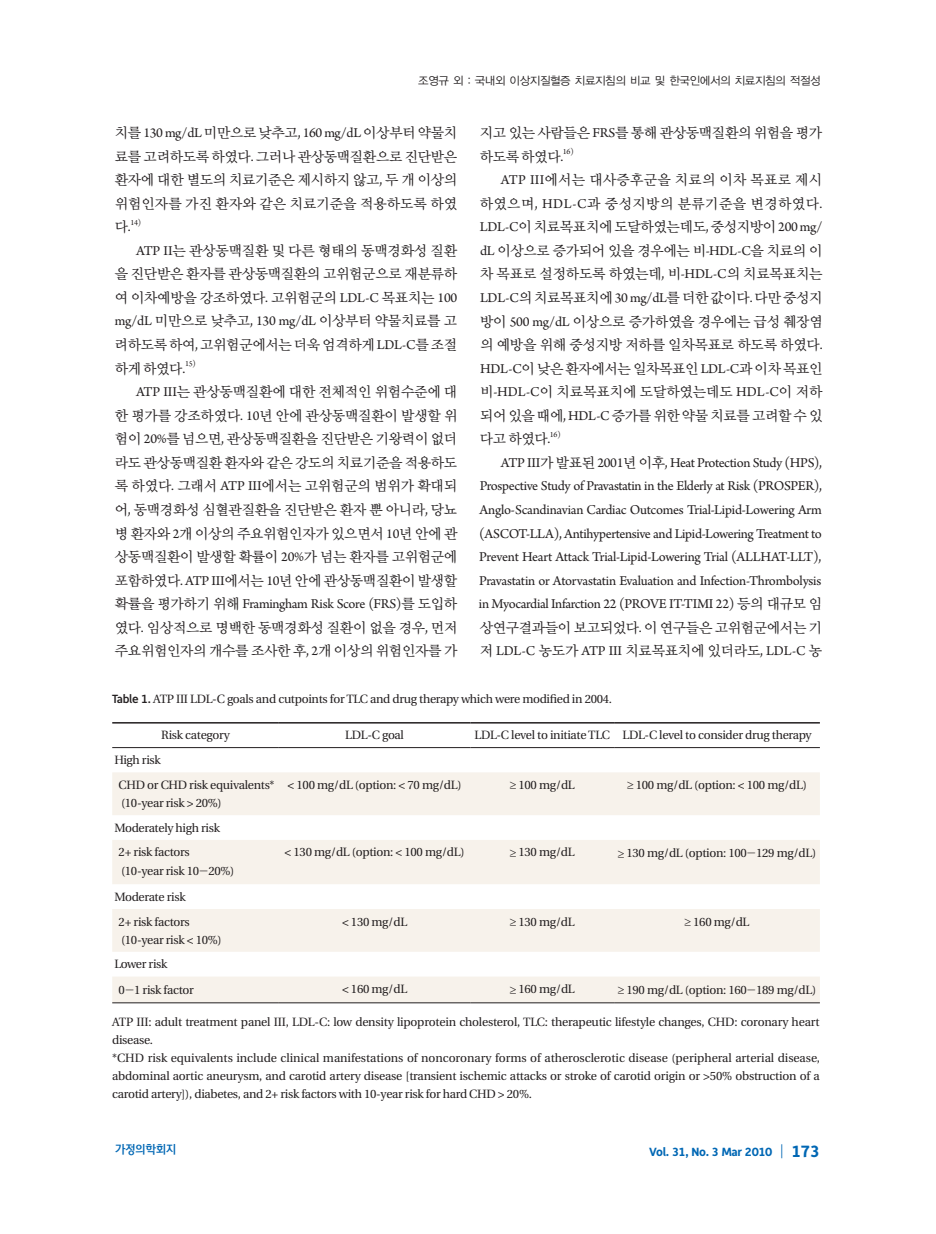
<style>
.page{position:relative;width:936px;height:1234px;background:#fff}
.page>*{position:absolute;margin:0;border:0;box-sizing:border-box;transform-origin:0 0}
.t1{font:14.25px/23.5px "YDIY Mj O330";letter-spacing:-.025em;color:#231f20;text-align:justify}
.t2{font:14.25px/23.5px "Arno Pro";letter-spacing:-.025em;color:#231f20;text-align:justify}
.t3{font:12px/18px "Utopia";letter-spacing:-.025em;color:#231f20}
.t4{font:700 12px "Depot";letter-spacing:-.02em;color:#0167b4}
.t5{font:12px "Rix J Go M";letter-spacing:-.05em;color:#0167b4}
.t6{font:11.25px "YDIYGO120 KSCPC EUC H";letter-spacing:-.1em;color:#231f20}
.t7{font:8.25px "Arno Pro";letter-spacing:-.025em;color:#231f20}
.s1{font-family:"YDIY Mj O330"}
.s2{font-family:"Arno Pro"}
.s3{font-family:"Depot";font-weight:500}
.s4{font-family:"YDIY Mj O320";font-size:13.5px}
.s5{font-weight:300;font-size:16.5px}
.s6{font-size:16.5px}
</style>
<div class="page">
<svg style="left:112px;top:772px;width:707px;height:230px;fill:#f7f2eb"></svg>
<hr style="left:112px;top:1002px;width:167px;height:1px;background:#231f20">
<hr style="left:279px;top:1002px;width:191px;height:1px;background:#231f20">
<hr style="left:470px;top:1002px;width:144px;height:1px;background:#231f20">
<hr style="left:614px;top:1002px;width:205px;height:1px;background:#231f20">
<hr style="left:112px;top:722px;width:167px;height:1px;background:#231f20">
<hr style="left:279px;top:722px;width:191px;height:1px;background:#231f20">
<hr style="left:470px;top:722px;width:144px;height:1px;background:#231f20">
<hr style="left:614px;top:722px;width:205px;height:1px;background:#231f20">
<hr style="left:112px;top:747px;width:167px;height:1px;background:#231f20">
<hr style="left:279px;top:747px;width:191px;height:1px;background:#231f20">
<hr style="left:470px;top:747px;width:144px;height:1px;background:#231f20">
<hr style="left:614px;top:747px;width:205px;height:1px;background:#231f20">
<p class="t6" style="left:418px;top:74px;width:404px">조영규 외 : 국내외 이상지질혈증 치료지침의 비교 및 한국인에서의 치료지침의 적절성</p>
<p class="t2" style="left:115px;top:122px;width:344px"><span class="s1">치를</span> 130 mg/dL <span class="s1">미만으로 낮추고</span>, 160 mg/dL <span class="s1">이상부터 약물치</span></p>
<p class="t1" style="left:115px;top:145px;width:344px">료를 고려하도록 하였다<span class="s2">.</span> 그러나 관상동맥질환으로 진단받은 환자에 대한 별도의 치료기준은 제시하지 않고<span class="s2">,</span> 두 개 이상의 위험인자를 가진 환자와 같은 치료기준을 적용하도록 하였 다<span class="s2">.</span></p>
<p class="t1" style="left:479px;top:121px;width:344px">지고 있는 사람들은 <span class="s2">FRS</span>를 통해 관상동맥질환의 위험을 평가 하도록 하였다<span class="s2">.</span></p>
<p class="t7" style="left:563px;top:147px;width:12px">16)</p>
<p class="t1" style="left:479px;top:168px;width:344px;text-indent:21px"><span class="s2">ATP III</span>에서는 대사증후군을 치료의 이차 목표로 제시 하였으며<span class="s2">, HDL-C</span>과 중성지방의 분류기준을 변경하였다<span class="s2">.<br>LDL-C</span>이 치료목표치에 도달하였는데도<span class="s2">,</span> 중성지방이 <span class="s2">200 mg/ dL</span> 이상으로 증가되어 있을 경우에는 비<span class="s2">-HDL-C</span>을 치료의 이 차 목표로 설정하도록 하였는데<span class="s2">,</span> 비<span class="s2">-HDL-C</span>의 치료목표치는 <span class="s2">LDL-C</span>의 치료목표치에 <span class="s2">30 mg/dL</span>를 더한 값이다<span class="s2">.</span> 다만 중성지 방이 <span class="s2">500 mg/dL</span> 이상으로 증가하였을 경우에는 급성 췌장염 의 예방을 위해 중성지방 저하를 일차목표로 하도록 하였다<span class="s2">.<br>HDL-C</span>이 낮은 환자에서는 일차목표인 <span class="s2">LDL-C</span>과 이차 목표인 비<span class="s2">-HDL-C</span>이 치료목표치에 도달하였는데도 <span class="s2">HDL-C</span>이 저하 되어 있을 때에<span class="s2">, HDL-C</span> 증가를 위한 약물 치료를 고려할수 있 다고 하였다<span class="s2">.</span></p>
<p class="t7" style="left:130px;top:217px;width:12px">14)</p>
<p class="t1" style="left:115px;top:239px;width:344px;text-indent:21px"><span class="s2">ATP II</span>는 관상동맥질환 및 다른 형태의 동맥경화성 질환 을 진단받은 환자를 관상동맥질환의 고위험군으로 재분류하 여 이차예방을 강조하였다<span class="s2">.</span> 고위험군의 <span class="s2">LDL-C</span> 목표치는 <span class="s2">100 mg/dL</span> 미만으로 낮추고<span class="s2">, 130 mg/dL</span> 이상부터 약물치료를 고 려하도록 하여<span class="s2">,</span> 고위험군에서는 더욱 엄격하게 <span class="s2">LDL-C</span>를 조절 하게 하였다<span class="s2">.</span></p>
<p class="t7" style="left:185px;top:359px;width:12px">15)</p>
<p class="t1" style="left:115px;top:380px;width:344px;text-indent:21px"><span class="s2">ATP III</span>는 관상동맥질환에 대한 전체적인 위험수준에 대 한 평가를 강조하였다<span class="s2">. 10</span>년 안에 관상동맥질환이 발생할 위 험이 <span class="s2">20%</span>를 넘으면<span class="s2">,</span> 관상동맥질환을 진단받은 기왕력이 없더 라도 관상동맥질환 환자와 같은 강도의 치료기준을 적용하도 록 하였다<span class="s2">.</span> 그래서 <span class="s2">ATP III</span>에서는 고위험군의 범위가 확대되 어<span class="s2">,</span> 동맥경화성 심혈관질환을 진단받은 환자 뿐 아니라<span class="s2">,</span> 당뇨 병 환자와 <span class="s2">2</span>개 이상의 주요위험인자가 있으면서 <span class="s2">10</span>년 안에 관 상동맥질환이 발생할 확률이 <span class="s2">20%</span>가 넘는 환자를 고위험군에 포함하였다<span class="s2">. ATP III</span>에서는 <span class="s2">10</span>년 안에 관상동맥질환이 발생할</p>
<p class="t2" style="left:115px;top:593px;width:344px"><span class="s1">확률을 평가하기 위해</span> Framingham Risk Score (FRS)<span class="s1">를 도입하</span></p>
<p class="t1" style="left:115px;top:616px;width:344px">였다<span class="s2">.</span> 임상적으로 명백한 동맥경화성 질환이 없을 경우<span class="s2">,</span> 먼저 주요위험인자의 개수를 조사한 후<span class="s2">, 2</span>개 이상의 위험인자를 가</p>
<p class="t7" style="left:550px;top:429px;width:12px">16)</p>
<p class="t2" style="left:479px;top:451px;width:345px;text-indent:22px">ATP III<span class="s1">가 발표된</span> 2001<span class="s1">년 이후</span>, Heat Protection Study (HPS), Prospective Study of Pravastatin in the Elderly at Risk (PROSPER), Anglo-Scandinavian Cardiac Outcomes Trial-Lipid-Lowering Arm (ASCOT-LLA), Antihypertensive and Lipid-Lowering Treatment to Prevent Heart Attack Trial-Lipid-Lowering Trial (ALLHAT-LLT), Pravastatin or Atorvastatin Evaluation and Infection-Thrombolysis in Myocardial Infarction 22 (PROVE IT-TIMI 22) <span class="s1">등의 대규모 임</span></p>
<p class="t1" style="left:479px;top:616px;width:344px">상연구결과들이 보고되었다<span class="s2">.</span> 이 연구들은 고위험군에서는 기</p>
<p class="t2" style="left:479px;top:640px;width:344px"><span class="s1">저</span> LDL-C <span class="s1">농도가</span> ATP III <span class="s1">치료목표치에 있더라도</span>, LDL-C <span class="s1">농</span></p>
<p class="t3" style="left:112px;top:690px;width:501px"><span class="s3">Table 1.</span> ATP III LDL-C goals and cutpoints for TLC and drug therapy which were modified in 2004.</p>
<p class="t3" style="left:161px;top:726px;width:70px">Risk category</p>
<p class="t3" style="left:345px;top:726px;width:60px">LDL-C goal</p>
<p class="t3" style="left:474px;top:726px;width:338px">LDL-C level to initiate TLC LDL-C level to consider drug therapy</p>
<p class="t3" style="left:119px;top:747px;width:157px;line-height:24.8px;text-indent:-4px">High risk<br>CHD or CHD risk equivalents*</p>
<p class="t3" style="left:121px;top:793px;width:102px">(10-year risk &gt; 20%)</p>
<p class="t3" style="left:287px;top:775px;width:175px">&lt; 100 mg/dL (option: &lt; 70 mg/dL)</p>
<p class="t3" style="left:509px;top:775px;width:66px">≥ 100 mg/dL</p>
<p class="t3" style="left:627px;top:775px;width:181px">≥ 100 mg/dL (option: &lt; 100 mg/dL)</p>
<p class="t3" style="left:119px;top:815px;width:103px;line-height:24.8px;text-indent:-4px">Moderately high risk<br>2+ risk factors</p>
<p class="t3" style="left:121px;top:862px;width:115px">(10-year risk 10<span class="s4">-</span>20%)</p>
<p class="t3" style="left:114px;top:884px;width:77px;line-height:24.8px;text-align:center">Moderate risk<br>2+ risk factors</p>
<p class="t3" style="left:121px;top:930px;width:102px">(10-year risk &lt; 10%)</p>
<p class="t3" style="left:284px;top:843px;width:181px">&lt; 130 mg/dL (option: &lt; 100 mg/dL)</p>
<p class="t3" style="left:509px;top:843px;width:66px">≥ 130 mg/dL</p>
<p class="t3" style="left:617px;top:844px;width:200px">≥ 130 mg/dL (option: 100<span class="s4">-</span>129 mg/dL)</p>
<p class="t3" style="left:342px;top:912px;width:67px">&lt; 130 mg/dL</p>
<p class="t3" style="left:509px;top:912px;width:66px">≥ 130 mg/dL</p>
<p class="t3" style="left:684px;top:912px;width:66px">≥ 160 mg/dL</p>
<p class="t3" style="left:119px;top:951px;width:77px;line-height:25.5px;text-indent:-4px">Lower risk<br>0<span class="s4">-</span>1 risk factor</p>
<p class="t3" style="left:342px;top:980px;width:67px">&lt; 160 mg/dL</p>
<p class="t3" style="left:509px;top:980px;width:66px">≥ 160 mg/dL</p>
<p class="t3" style="left:617px;top:980px;width:200px">≥ 190 mg/dL (option: 160<span class="s4">-</span>189 mg/dL)</p>
<p class="t3" style="left:112px;top:1013px;width:709px">ATP III: adult treatment panel III, LDL-C: low density lipoprotein cholesterol, TLC: therapeutic lifestyle changes, CHD: coronary heart disease.<br>*CHD risk equivalents include clinical manifestations of noncoronary forms of atherosclerotic disease (peripheral arterial disease, abdominal aortic aneurysm, and carotid artery disease [transient ischemic attacks or stroke of carotid origin or &gt;50% obstruction of a carotid artery]), diabetes, and 2+ risk factors with 10-year risk for hard CHD &gt; 20%.</p>
<p class="t5" style="left:115px;top:1141px;width:63px">가정의학회지</p>
<p class="t4" style="left:649px;top:1143px;width:172px">Vol. 31, No. 3 Mar 2010 <span class="s5">|</span> <span class="s6">173</span></p>
</div>
